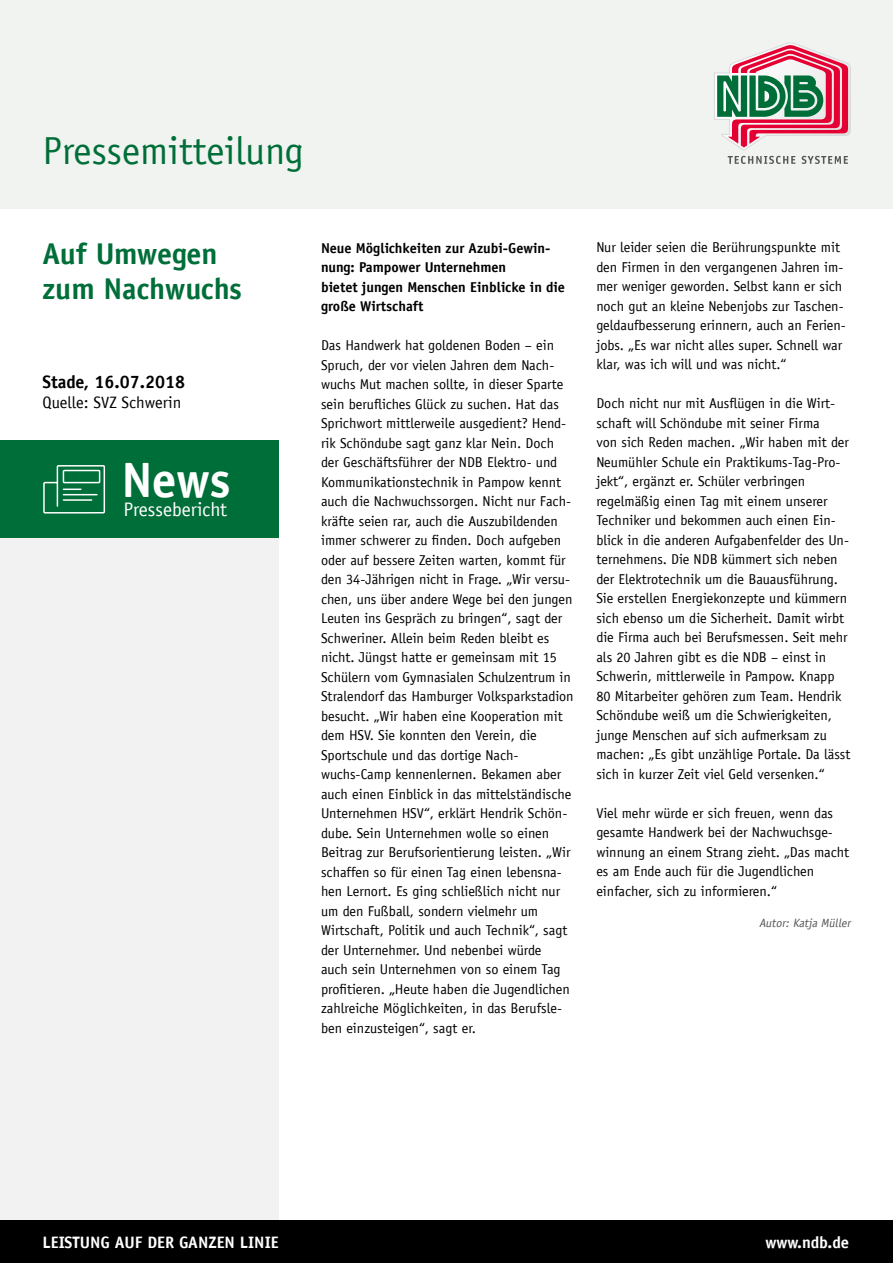
<style>
.page{position:relative;width:893px;height:1263px;background:#fff}
.page>*{position:absolute;margin:0;border:0;box-sizing:border-box;transform-origin:0 0}
.t1{font:700 49.5px "Officina Sans LT";color:#fff}
.t2{font:39px "Officina Sans LT";color:#006e39}
.t3{font:700 30px/34.5px "Officina Sans LT";color:#006e39}
.t4{font:19.5px "Officina Sans LT";color:#fff}
.t5{font:700 18px "Officina Sans LT";color:#000}
.t6{font:700 16.5px "Officina Sans LT";color:#fff}
.t7{font:16.5px "Officina Sans LT";color:#000}
.t8{font:14.25px/19.5px "Officina Sans LT";color:#000}
.t9{font:700 14.25px/19.5px "Officina Sans LT";color:#000}
.t10{font:italic 12px "Officina Sans LT";color:#565655}
</style>
<div class="page">
<div style="left:0;top:533px;width:279px;height:687px;background:#f2f2f2"></div>
<div style="left:0;top:1220px;width:893px;height:43px;background:#000"></div>
<div style="left:0;top:0;width:893px;height:208px;background:#f0f3ef"></div>
<svg style="left:714px;top:42px;width:136px;height:108px"></svg>
<svg style="left:728px;top:156px;width:67px;height:8px"></svg>
<svg style="left:802px;top:156px;width:46px;height:8px"></svg>
<div style="left:0;top:440px;width:279px;height:98px;background:#006e39"></div>
<svg style="left:43px;top:465px;width:63px;height:49px"></svg>
<h2 class="t2" style="left:43px;top:128px;width:263px">Pressemitteilung</h2>
<h3 class="t3" style="left:43px;top:236px;width:201px">Auf Umwegen zum Nachwuchs</h3>
<p class="t5" style="left:43px;top:371px;width:144px">Stade, 16.07.2018</p>
<p class="t7" style="left:43px;top:392px;width:140px">Quelle: SVZ Schwerin</p>
<h1 class="t1" style="left:121px;top:449px;width:111px">News</h1>
<h3 class="t4" style="left:123px;top:498px;width:105px">Pressebericht</h3>
<p class="t9" style="left:321px;top:238px;width:245px">Neue Möglichkeiten zur Azubi-Gewin&shy;nung: Pampower Unternehmen<br>bietet jungen Menschen Einblicke in die große Wirtschaft</p>
<p class="t8" style="left:321px;top:336px;width:254px">Das Handwerk hat goldenen Boden – ein Spruch, der vor vielen Jahren dem Nach&shy;wuchs Mut machen sollte, in dieser Sparte sein berufliches Glück zu suchen. Hat das Sprichwort mittlerweile ausgedient? Hend&shy;rik Schöndube sagt ganz klar Nein. Doch der Geschäftsführer der NDB Elektro- und Kommunikationstechnik in Pampow kennt auch die Nachwuchssorgen. Nicht nur Fach&shy;kräfte seien rar, auch die Auszubildenden immer schwerer zu finden. Doch aufgeben oder auf bessere Zeiten warten, kommt für den 34-Jährigen nicht in Frage. „Wir versu&shy;chen, uns über andere Wege bei den jungen Leuten ins Gespräch zu bringen“, sagt der Schweriner. Allein beim Reden bleibt es nicht. Jüngst hatte er gemeinsam mit 15<br>Schülern vom Gymnasialen Schulzentrum in Stralendorf das Hamburger Volksparkstadion besucht. „Wir haben eine Kooperation mit dem HSV. Sie konnten den Verein, die Sportschule und das dortige Nach&shy;wuchs-Camp kennenlernen. Bekamen aber auch einen Einblick in das mittelständische Unternehmen HSV“, erklärt Hendrik Schön&shy;dube. Sein Unternehmen wolle so einen Beitrag zur Berufsorientierung leisten. „Wir schaffen so für einen Tag einen lebensna&shy;hen Lernort. Es ging schließlich nicht nur um den Fußball, sondern vielmehr um Wirtschaft, Politik und auch Technik“, sagt der Unternehmer. Und nebenbei würde<br>auch sein Unternehmen von so einem Tag profitieren. „Heute haben die Jugendlichen zahlreiche Möglichkeiten, in das Berufsle&shy;ben einzusteigen“, sagt er.</p>
<p class="t8" style="left:596px;top:238px;width:251px">Nur leider seien die Berührungspunkte mit den Firmen in den vergangenen Jahren im&shy;mer weniger geworden. Selbst kann er sich noch gut an kleine Nebenjobs zur Taschen&shy;geldaufbesserung erinnern, auch an Ferien&shy;jobs. „Es war nicht alles super. Schnell war klar, was ich will und was nicht.“</p>
<p class="t8" style="left:596px;top:394px;width:256px">Doch nicht nur mit Ausflügen in die Wirt&shy;schaft will Schöndube mit seiner Firma<br>von sich Reden machen. „Wir haben mit der Neumühler Schule ein Praktikums-Tag-Pro&shy;jekt“, ergänzt er. Schüler verbringen regelmäßig einen Tag mit einem unserer Techniker und bekommen auch einen Ein&shy;blick in die anderen Aufgabenfelder des Un&shy;ternehmens. Die NDB kümmert sich neben der Elektrotechnik um die Bauausführung.<br>Sie erstellen Energiekonzepte und kümmern sich ebenso um die Sicherheit. Damit wirbt die Firma auch bei Berufsmessen. Seit mehr als 20 Jahren gibt es die NDB – einst in Schwerin, mittlerweile in Pampow. Knapp 80 Mitarbeiter gehören zum Team. Hendrik Schöndube weiß um die Schwierigkeiten, junge Menschen auf sich aufmerksam zu machen: „Es gibt unzählige Portale. Da lässt sich in kurzer Zeit viel Geld versenken.“</p>
<p class="t8" style="left:596px;top:803px;width:254px">Viel mehr würde er sich freuen, wenn das gesamte Handwerk bei der Nachwuchsge&shy;winnung an einem Strang zieht. „Das macht es am Ende auch für die Jugendlichen einfacher, sich zu informieren.“</p>
<p class="t10" style="left:759px;top:916px;width:95px">Autor: Katja Müller</p>
<p class="t6" style="left:43px;top:1232px;width:238px">LEISTUNG AUF DER GANZEN LINIE</p>
<p class="t6" style="left:765px;top:1232px;width:85px">www.ndb.de</p>
</div>
